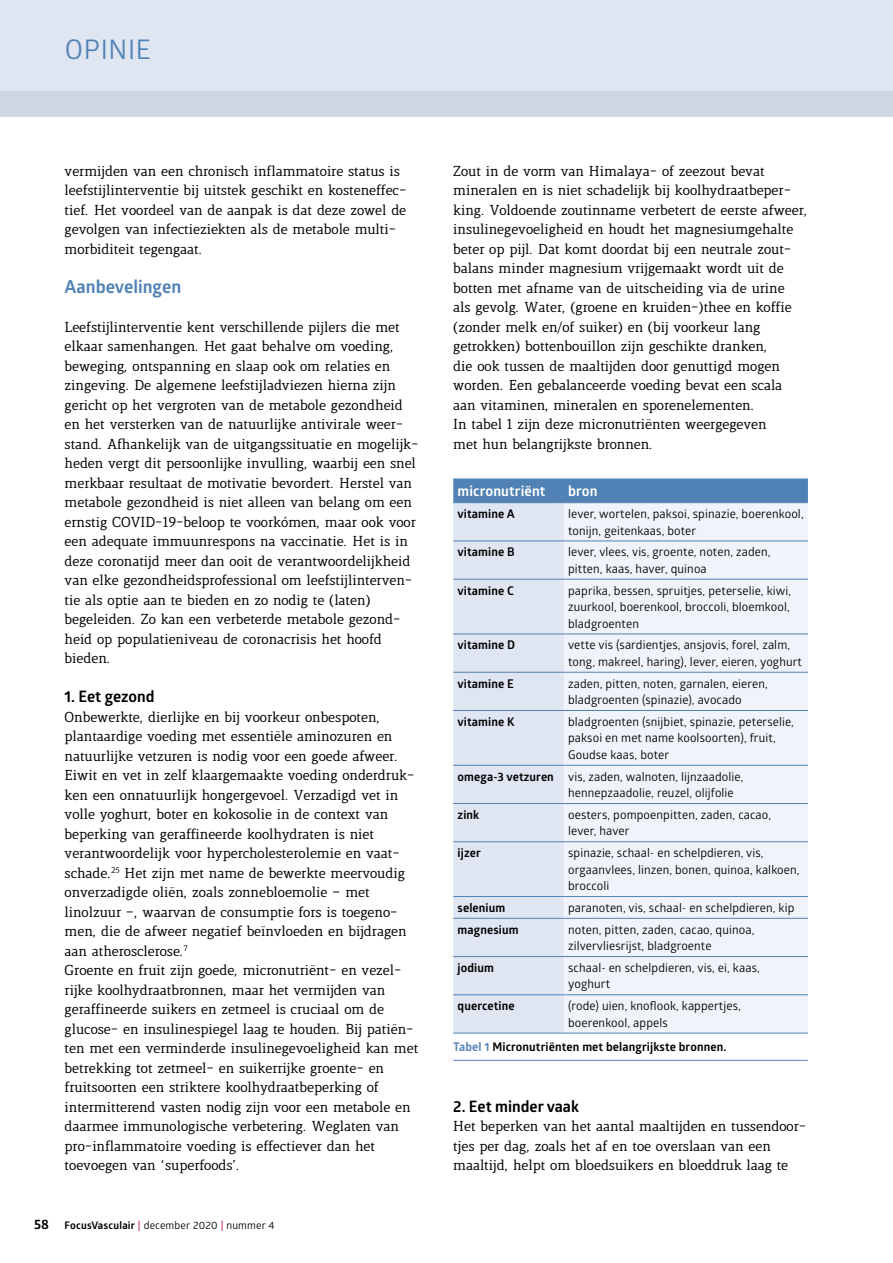
<style>
.page{position:relative;width:893px;height:1263px;background:#fff}
.page>*{position:absolute;margin:0;border:0;box-sizing:border-box;transform-origin:0 0}
.t1{font:27px "Glober";letter-spacing:.025em;color:#5182b6}
.t2{font:700 18px "Glober";color:#5182b6}
.t3{font:700 15.75px "Glober";color:#000}
.t4{font:700 14.25px "Glober";letter-spacing:.01em;color:#fff}
.t5{font:13.8px/19.5px "Lenga";color:#000}
.t6{font:12px/16.5px "Glober";letter-spacing:.01em;color:#000}
.t7{font:700 12px "Glober";letter-spacing:.01em;color:#000}
.t8{font:10.5px "Glober";letter-spacing:.02em;color:#000}
.s1{font-weight:700;font-size:13.5px}
.s2{font-weight:700}
.s3{color:#c6002d}
.s4{color:#5182b6}
</style>
<div class="page">
<div style="left:0;top:0;width:893px;height:117px;background:#dfe5f1"></div>
<div style="left:0;top:92px;width:893px;height:25px;background:#cfd5e1"></div>
<hr style="left:453px;top:1060px;width:355px;height:1px;background:#5182b6">
<div style="left:453px;top:480px;width:355px;height:22px;background:#5182b6"></div>
<div style="left:453px;top:503px;width:111px;height:530px;background:#dfe5f1"></div>
<div style="left:564px;top:503px;width:244px;height:530px;background:#f0f3f9"></div>
<hr style="left:453px;top:478px;width:111px;height:2px;background:#5182b6">
<hr style="left:564px;top:478px;width:244px;height:2px;background:#5182b6">
<hr style="left:453px;top:502px;width:111px;height:1px;background:#5182b6">
<hr style="left:564px;top:502px;width:244px;height:1px;background:#5182b6">
<hr style="left:453px;top:541px;width:111px;height:1px;background:#5182b6">
<hr style="left:564px;top:541px;width:244px;height:1px;background:#5182b6">
<hr style="left:453px;top:579px;width:111px;height:1px;background:#5182b6">
<hr style="left:564px;top:579px;width:244px;height:1px;background:#5182b6">
<hr style="left:453px;top:634px;width:111px;height:1px;background:#5182b6">
<hr style="left:564px;top:634px;width:244px;height:1px;background:#5182b6">
<hr style="left:453px;top:672px;width:111px;height:1px;background:#5182b6">
<hr style="left:564px;top:672px;width:244px;height:1px;background:#5182b6">
<hr style="left:453px;top:710px;width:111px;height:1px;background:#5182b6">
<hr style="left:564px;top:710px;width:244px;height:1px;background:#5182b6">
<hr style="left:453px;top:765px;width:111px;height:1px;background:#5182b6">
<hr style="left:564px;top:765px;width:244px;height:1px;background:#5182b6">
<hr style="left:453px;top:803px;width:111px;height:1px;background:#5182b6">
<hr style="left:564px;top:803px;width:244px;height:1px;background:#5182b6">
<hr style="left:453px;top:841px;width:111px;height:1px;background:#5182b6">
<hr style="left:564px;top:841px;width:244px;height:1px;background:#5182b6">
<hr style="left:453px;top:896px;width:111px;height:1px;background:#5182b6">
<hr style="left:564px;top:896px;width:244px;height:1px;background:#5182b6">
<hr style="left:453px;top:918px;width:111px;height:1px;background:#5182b6">
<hr style="left:564px;top:918px;width:244px;height:1px;background:#5182b6">
<hr style="left:453px;top:956px;width:111px;height:1px;background:#5182b6">
<hr style="left:564px;top:956px;width:244px;height:1px;background:#5182b6">
<hr style="left:453px;top:994px;width:111px;height:1px;background:#5182b6">
<hr style="left:564px;top:994px;width:244px;height:1px;background:#5182b6">
<hr style="left:453px;top:1033px;width:111px;height:1px;background:#5182b6">
<hr style="left:564px;top:1033px;width:244px;height:1px;background:#5182b6">
<h1 class="t1" style="left:65px;top:30px;width:88px">OPINIE</h1>
<p class="t5" style="left:65px;top:162px;width:343px">vermijden van een chronisch inflammatoire status is leefstijlinterventie bij uitstek geschikt en kosteneffec&shy;tief. Het voordeel van de aanpak is dat deze zowel de gevolgen van infectieziekten als de metabole multi&shy;morbiditeit tegengaat.</p>
<h2 class="t2" style="left:65px;top:274px;width:118px">Aanbevelingen</h2>
<p class="t5" style="left:65px;top:318px;width:355px">Leefstijlinterventie kent verschillende pijlers die met elkaar samenhangen. Het gaat behalve om voeding, beweging, ontspanning en slaap ook om relaties en zingeving. De algemene leefstijladviezen hierna zijn gericht op het vergroten van de metabole gezondheid en het versterken van de natuurlijke antivirale weer&shy;stand. Afhankelijk van de uitgangssituatie en mogelijk&shy;heden vergt dit persoonlijke invulling, waarbij een snel merkbaar resultaat de motivatie bevordert. Herstel van metabole gezondheid is niet alleen van belang om een ernstig COVID-19-beloop te voorkómen, maar ook voor een adequate immuunrespons na vaccinatie. Het is in deze coronatijd meer dan ooit de verantwoordelijkheid van elke gezondheidsprofessional om leefstijlinterven&shy;tie als optie aan te bieden en zo nodig te (laten) begeleiden. Zo kan een verbeterde metabole gezond&shy;heid op populatieniveau de coronacrisis het hoofd bieden.</p>
<p class="t3" style="left:65px;top:686px;width:92px">1. Eet gezond</p>
<p class="t5" style="left:65px;top:708px;width:355px">Onbewerkte, dierlijke en bij voorkeur onbespoten, plantaardige voeding met essentiële aminozuren en natuurlijke vetzuren is nodig voor een goede afweer.<br>Eiwit en vet in zelf klaargemaakte voeding onderdruk&shy;ken een onnatuurlijk hongergevoel. Verzadigd vet in volle yoghurt, boter en kokosolie in de context van beperking van geraffineerde koolhydraten is niet verantwoordelijk voor hypercholesterolemie en vaat&shy;schade.<sup>25</sup> Het zijn met name de bewerkte meervoudig onverzadigde oliën, zoals zonnebloemolie – met linolzuur –, waarvan de consumptie fors is toegeno&shy;men, die de afweer negatief beïnvloeden en bijdragen aan atherosclerose.<sup>7<br></sup>Groente en fruit zijn goede, micronutriënt- en vezel&shy;rijke koolhydraatbronnen, maar het vermijden van geraffineerde suikers en zetmeel is cruciaal om de glucose- en insulinespiegel laag te houden. Bij patiën&shy;ten met een verminderde insulinegevoeligheid kan met betrekking tot zetmeel- en suikerrijke groente- en fruitsoorten een striktere koolhydraatbeperking of intermitterend vasten nodig zijn voor een metabole en daarmee immunologische verbetering. Weglaten van pro-inflammatoire voeding is effectiever dan het toevoegen van ‘superfoods’.</p>
<p class="t8" style="left:34px;top:1218px;width:242px"><span class="s1">58</span> <span class="s2">FocusVasculair</span> <span class="s3">|</span> december 2020 <span class="s3">|</span> nummer 4</p>
<p class="t5" style="left:453px;top:162px;width:356px">Zout in de vorm van Himalaya- of zeezout bevat mineralen en is niet schadelijk bij koolhydraatbeper&shy;king. Voldoende zoutinname verbetert de eerste afweer, insulinegevoeligheid en houdt het magnesiumgehalte beter op pijl. Dat komt doordat bij een neutrale zout&shy;balans minder magnesium vrijgemaakt wordt uit de botten met afname van de uitscheiding via de urine<br>als gevolg. Water, (groene en kruiden-)thee en koffie (zonder melk en/of suiker) en (bij voorkeur lang getrokken) bottenbouillon zijn geschikte dranken,<br>die ook tussen de maaltijden door genuttigd mogen worden. Een gebalanceerde voeding bevat een scala aan vitaminen, mineralen en sporenelementen.<br>In tabel 1 zijn deze micronutriënten weergegeven<br>met hun belangrijkste bronnen.</p>
<p class="t4" style="left:458px;top:481px;width:89px">micronutriënt</p>
<p class="t4" style="left:568px;top:481px;width:31px">bron</p>
<p class="t7" style="left:458px;top:505px;width:59px">vitamine A</p>
<p class="t6" style="left:568px;top:505px;width:237px">lever, wortelen, paksoi, spinazie, boerenkool, tonijn, geitenkaas, boter</p>
<p class="t7" style="left:458px;top:544px;width:59px">vitamine B</p>
<p class="t6" style="left:568px;top:543px;width:204px">lever, vlees, vis, groente, noten, zaden, pitten, kaas, haver, quinoa</p>
<p class="t7" style="left:458px;top:582px;width:58px">vitamine C</p>
<p class="t6" style="left:568px;top:582px;width:224px;text-align:justify">paprika, bessen, spruitjes, peterselie, kiwi, zuurkool, boerenkool, broccoli, bloemkool, bladgroenten</p>
<p class="t7" style="left:458px;top:637px;width:59px">vitamine D</p>
<p class="t6" style="left:568px;top:636px;width:235px">vette vis (sardientjes, ansjovis, forel, zalm, tong, makreel, haring), lever, eieren, yoghurt</p>
<p class="t7" style="left:458px;top:675px;width:58px">vitamine E</p>
<p class="t6" style="left:568px;top:675px;width:201px">zaden, pitten, noten, garnalen, eieren, bladgroenten (spinazie), avocado</p>
<p class="t7" style="left:458px;top:713px;width:59px">vitamine K</p>
<p class="t6" style="left:568px;top:713px;width:227px">bladgroenten (snijbiet, spinazie, peterselie, paksoi en met name koolsoorten), fruit,<br>Goudse kaas, boter</p>
<p class="t6" style="left:568px;top:768px;width:177px;text-indent:-111px"><span class="s2">omega-3 vetzuren</span> vis, zaden, walnoten, lijnzaadolie, hennepzaadolie, reuzel, olijfolie</p>
<p class="t7" style="left:458px;top:806px;width:23px">zink</p>
<p class="t6" style="left:568px;top:806px;width:204px">oesters, pompoenpitten, zaden, cacao, lever, haver</p>
<p class="t7" style="left:458px;top:844px;width:25px">ijzer</p>
<p class="t6" style="left:568px;top:844px;width:233px">spinazie, schaal- en schelpdieren, vis, orgaanvlees, linzen, bonen, quinoa, kalkoen, broccoli</p>
<p class="t7" style="left:458px;top:899px;width:49px">selenium</p>
<p class="t6" style="left:568px;top:899px;width:228px">paranoten, vis, schaal- en schelpdieren, kip</p>
<p class="t7" style="left:458px;top:921px;width:63px">magnesium</p>
<p class="t6" style="left:568px;top:921px;width:188px">noten, pitten, zaden, cacao, quinoa, zilvervliesrijst, bladgroente</p>
<p class="t7" style="left:458px;top:959px;width:38px">jodium</p>
<p class="t6" style="left:568px;top:959px;width:193px">schaal- en schelpdieren, vis, ei, kaas, yoghurt</p>
<p class="t7" style="left:458px;top:997px;width:59px">quercetine</p>
<p class="t6" style="left:568px;top:997px;width:174px">(rode) uien, knoflook, kappertjes, boerenkool, appels</p>
<p class="t7" style="left:453px;top:1039px;width:275px"><span class="s4">Tabel 1</span> Micronutriënten met belangrijkste bronnen.</p>
<p class="t3" style="left:453px;top:1095px;width:127px">2. Eet minder vaak</p>
<p class="t5" style="left:453px;top:1117px;width:354px">Het beperken van het aantal maaltijden en tussendoor&shy;tjes per dag, zoals het af en toe overslaan van een maaltijd, helpt om bloedsuikers en bloeddruk laag te</p>
</div>
